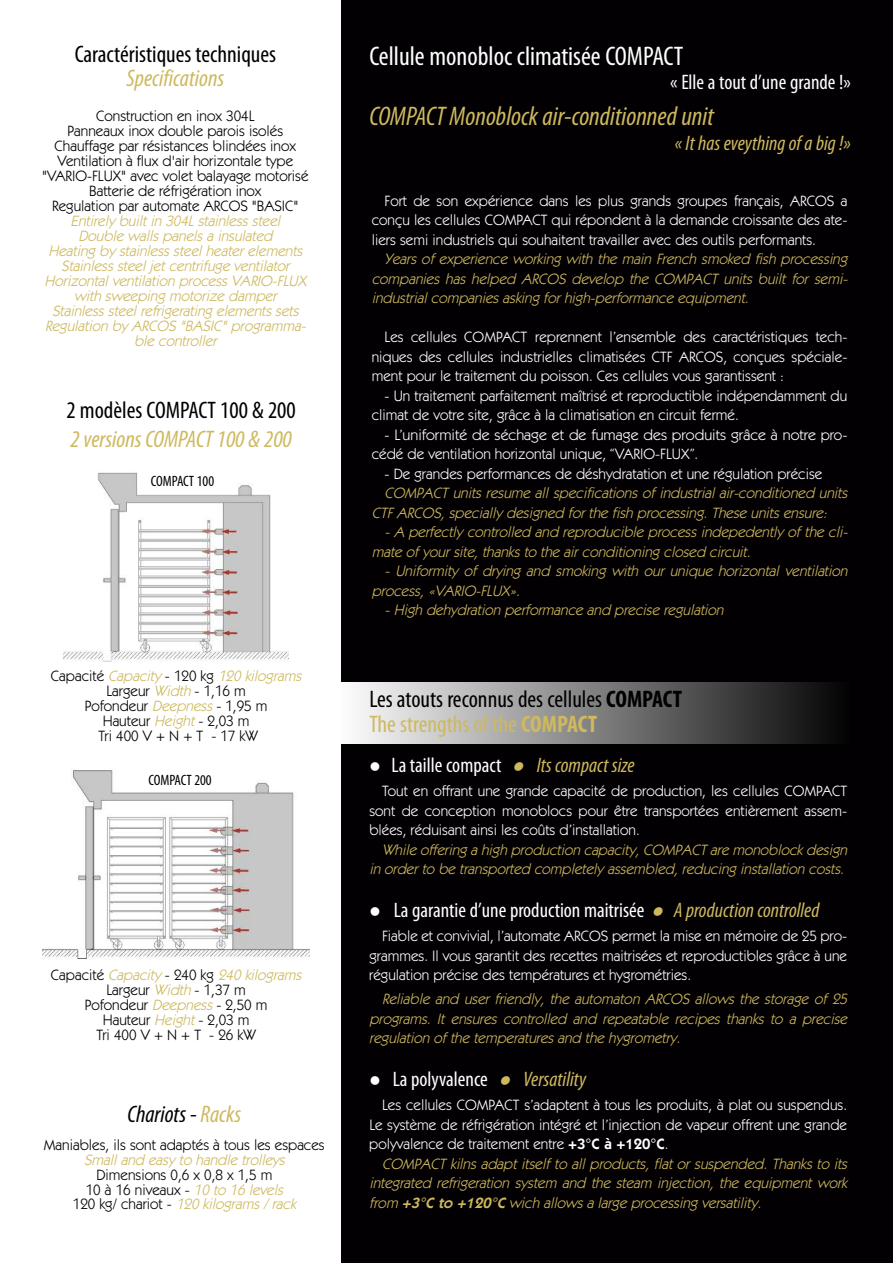
<style>
.page{position:relative;width:893px;height:1263px;background:#030003}
.page>*{position:absolute;margin:0;border:0;box-sizing:border-box;transform-origin:0 0}
.t1{font:italic condensed 27px "Myriad Pro";color:#ceb95e}
.t2{font:condensed 27px "Myriad Pro";color:#fff}
.t3{font:condensed 24px/25.5px "Myriad Pro";color:#000}
.t4{font:italic condensed 24px "Myriad Pro";color:#ceb95e}
.t5{font:italic condensed 24px "Myriad Pro";color:#000}
.t6{font:condensed 21px "Myriad Pro";color:#fff}
.t7{font:italic condensed 21px "Myriad Pro";color:#ceb95e}
.t8{font:italic 15px/19.5px "Itc Kabel";color:#ceb95e}
.t9{font:15px/19.5px "Itc Kabel";color:#fff;text-align:justify}
.t10{font:15px/15px "Itc Kabel";color:#000;text-align:center}
.t11{font:condensed 15px "Myriad Pro";color:#000}
.s1{font-style:italic;color:#ceb95e}
.s2{color:#ceb95e}
.s3{font-style:normal;color:#000}
.s4{font-weight:700}
.s5{font-weight:700;color:#ceb95e}
.s6{font-weight:600}
</style>
<div class="page">
<div style="left:336px;top:682px;width:513px;height:61px;background:linear-gradient(to right,#fff,#030303)"></div>
<div style="left:0;top:0;width:341px;height:1263px;background:#fff"></div>
<img style="left:64px;top:472px;width:224px;height:190px">
<img style="left:43px;top:770px;width:266px;height:190px">
<h2 class="t3" style="left:75px;top:44px;width:203px">Caractéristiques techniques</h2>
<h2 class="t4" style="left:127px;top:70px;width:99px">Specifications</h2>
<p class="t10" style="left:42px;top:109px;width:268px">Construction en inox 304L<br>Panneaux inox double parois isolés Chauffage par résistances blindées inox Ventilation à flux d'air horizontale type "VARIO-FLUX" avec volet balayage motorisé Batterie de réfrigération inox<br>Regulation par automate ARCOS "BASIC"</p>
<p class="t8" style="left:45px;top:214px;width:265px;line-height:15px;text-align:center">Entirely built in 304L stainless steel Double walls panels a insulated<br>Heating by stainless steel heater elements Stainless steel jet centrifuge ventilator Horizontal ventilation process VARIO-FLUX with sweeping motorize damper<br>Stainless steel refrigerating elements sets Regulation by ARCOS "BASIC" programma&shy;ble controller</p>
<h2 class="t3" style="left:67px;top:399px;width:231px">2 modèles COMPACT 100 &amp; 200</h2>
<h2 class="t4" style="left:70px;top:430px;width:223px">2 versions COMPACT 100 &amp; 200</h2>
<p class="t11" style="left:151px;top:476px;width:65px">COMPACT 100</p>
<p class="t10" style="left:51px;top:670px;width:255px">Capacité <span class="s1">Capacity</span> - 120 kg <span class="s1">120kilograms<br></span>Largeur <span class="s1">Width</span>- 1,16 m<br>Pofondeur <span class="s1">Deepness</span>- 1,95 m<br>Hauteur <span class="s1">Height</span>- 2,03 m<br>Tri400V+N+T -17kW</p>
<p class="t11" style="left:148px;top:774px;width:65px">COMPACT 200</p>
<p class="t10" style="left:51px;top:969px;width:255px">Capacité <span class="s1">Capacity</span> - 240 kg <span class="s1">240kilograms<br></span>Largeur <span class="s1">Width</span>- 1,37 m<br>Pofondeur <span class="s1">Deepness</span>- 2,50 m<br>Hauteur <span class="s1">Height</span>- 2,03 m<br>Tri400V+N+T -26kW</p>
<h2 class="t5" style="left:128px;top:1106px;width:115px">Chariots - <span class="s2">Racks</span></h2>
<p class="t10" style="left:44px;top:1138px;width:282px">Maniables, ils sont adaptés à tous les espaces</p>
<p class="t8" style="left:84px;top:1151px;width:205px">Small and easy to handle trolleys</p>
<p class="t10" style="left:86px;top:1168px;width:201px">Dimensions 0,6 x 0,8 x 1,5 m<br>10 à 16 niveaux - <span class="s1">10to16levels</span></p>
<p class="t8" style="left:73px;top:1195px;width:225px"><span class="s3">120 kg/ chariot -</span> 120kilograms/ rack</p>
<h1 class="t2" style="left:369px;top:46px;width:316px">Cellule monobloc climatisée COMPACT</h1>
<h3 class="t6" style="left:670px;top:74px;width:182px">« Elle a tout d’une grande !»</h3>
<h1 class="t1" style="left:369px;top:107px;width:346px">COMPACT Monoblock air-conditionned unit</h1>
<h3 class="t7" style="left:675px;top:135px;width:178px">« It has eveything of a big !»</h3>
<p class="t9" style="left:372px;top:192px;width:477px;text-indent:13px">Fort de son expérience dans les plus grands groupes français, ARCOS a conçu les cellules COMPACT qui répondent à la demande croissante des ate&shy;liers semi industriels qui souhaitent travailler avec des outils performants.</p>
<p class="t8" style="left:372px;top:251px;width:480px;text-indent:13px">Years of experience working with the main French smoked fish processing companies has helped ARCOS develop the COMPACT units built for semi&shy;industrial companies asking for high-performance equipment.</p>
<p class="t9" style="left:372px;top:329px;width:477px;text-indent:13px">Les cellules COMPACT reprennent l’ensemble des caractéristiques tech&shy;niques des cellules industrielles climatisées CTF ARCOS, conçues spéciale&shy;ment pour le traitement du poisson. Ces cellules vous garantissent :</p>
<p class="t9" style="left:372px;top:387px;width:477px;text-indent:13px">- Un traitement parfaitement maîtrisé et reproductible indépendamment du climat de votre site, grâce à la climatisation en circuit fermé.</p>
<p class="t9" style="left:372px;top:426px;width:477px;text-indent:13px">- L’uniformité de séchage et de fumage des produits grâce à notre pro&shy;cédé de ventilation horizontal unique, “VARIO-FLUX”.</p>
<p class="t9" style="left:385px;top:465px;width:439px">- De grandes performances de déshydratation et une régulation précise</p>
<p class="t8" style="left:372px;top:485px;width:480px;text-indent:13px">COMPACT units resume all specifications of industrial air-conditioned units<br>CTF ARCOS, specially desig ned for the fish processing . These units ensure:</p>
<p class="t8" style="left:372px;top:524px;width:480px;text-indent:13px">- A perfectly controlled and reproducible process indepedently of the cli&shy;mate of your site, thanks to the air conditioning closed circuit.</p>
<p class="t8" style="left:372px;top:563px;width:480px;text-indent:13px">- Uniformity of drying and smoking with our unique horizontal ventilation process, «VARIO-FLUX».</p>
<p class="t8" style="left:385px;top:602px;width:343px">- High dehydration performance and precise regulation</p>
<h2 class="t3" style="left:369px;top:688px;width:314px">Les atouts reconnus des cellules <span class="s4">COMPACT<br></span><span class="s2">The strengths of the</span> <span class="s5">COMPACT</span></h2>
<h3 class="t6" style="left:369px;top:758px;width:267px">● La taille compact <span class="s2">●</span> <span class="s1">Its compact size</span></h3>
<p class="t9" style="left:369px;top:782px;width:479px;text-indent:13px">Tout en offrant une grande capacité de production, les cellules COMPACT sont de conception monoblocs pour être transportées entièrement assem&shy;blées, réduisant ainsi les coûts d’installation.</p>
<p class="t8" style="left:369px;top:841px;width:482px;text-align:right">While offering a high production capacity, COMPACT are monoblock design in order to be transported completely assembled, reducing installation costs.</p>
<h3 class="t6" style="left:369px;top:903px;width:452px">● La garantie d’une production maitrisée <span class="s2">●</span> <span class="s1">A production controlled</span></h3>
<p class="t9" style="left:369px;top:927px;width:479px;text-indent:13px">Fiable et convivial, l’automate ARCOS permet la mise en mémoire de 25 pro&shy;grammes. Il vous garantit des recettes maitrisées et reproductibles grâce à une régulation précise des températures et hygrométries.</p>
<p class="t8" style="left:369px;top:990px;width:482px;text-align:justify;text-indent:13px">Reliable and user friendly, the automaton ARCOS allows the storage of 25 programs. It ensures controlled and repeatable recipes thanks to a precise reg ulation of the temperatures and the hyg rometry.</p>
<h3 class="t6" style="left:369px;top:1072px;width:218px">● La polyvalence <span class="s2">●</span> <span class="s1">Versatility</span></h3>
<p class="t9" style="left:369px;top:1096px;width:479px;text-indent:13px">Les cellules COMPACT s’adaptent à tous les produits, à plat ou suspendus.<br>Le système de réfrigération intégré et l’injection de vapeur offrent une grande polyvalence de traitement entre <span class="s6">+3°C à +120°C</span>.</p>
<p class="t8" style="left:369px;top:1155px;width:482px;text-indent:13px">COMPACT kilns adapt itself to all products, flat or suspended. Thanks to its integ rated refrigeration system and the steam injection, the equipment work from <span class="s6">+3°C to +120°C</span> wich allows a large processing versatility.</p>
</div>
